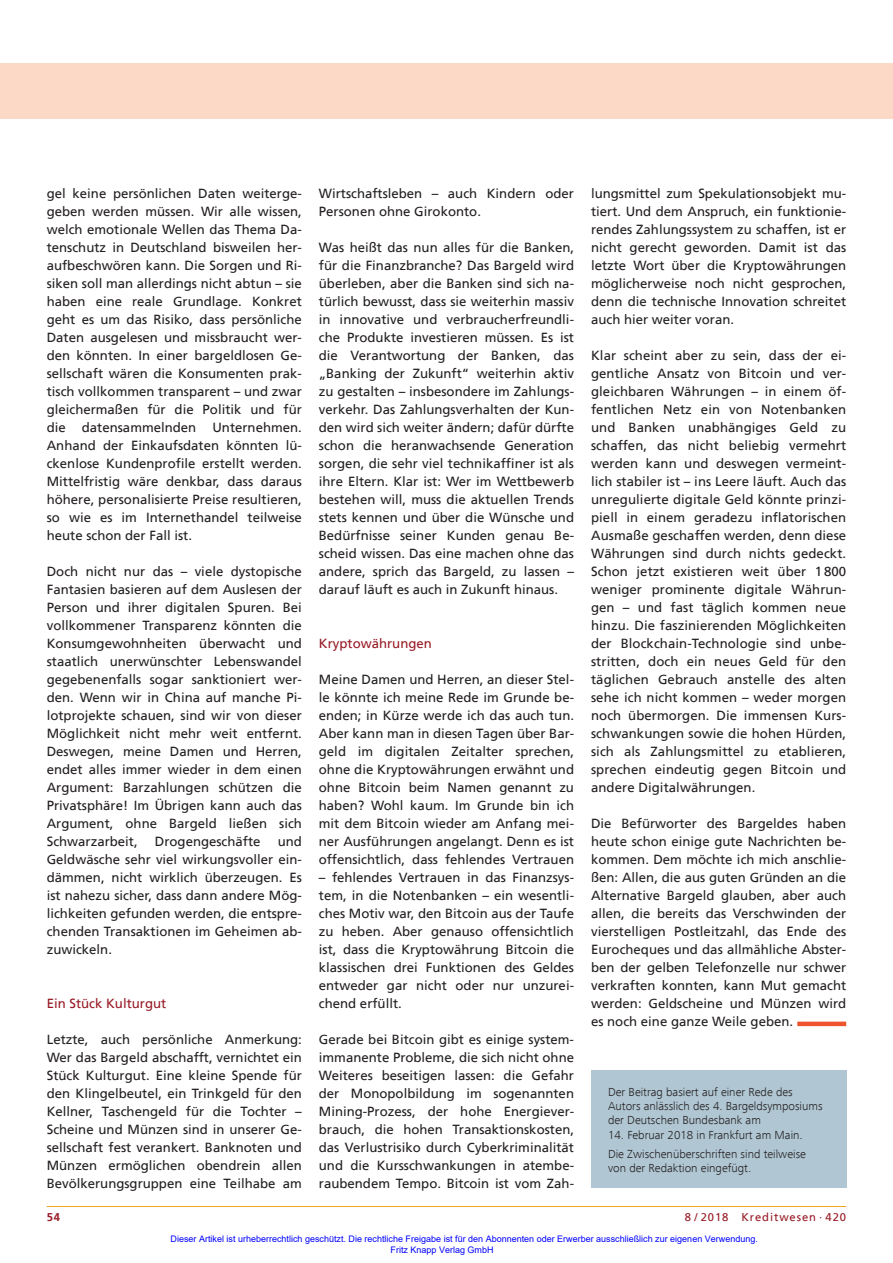
<style>
.page{position:relative;width:893px;height:1263px;background:#fff}
.page>*{position:absolute;margin:0;border:0;box-sizing:border-box;transform-origin:0 0}
.t1{font:13.2px/18px "Frutiger";color:#231f20;text-align:justify}
.t2{font:13.2px "Frutiger";color:#981a26}
.t3{font:300 12px/14.4px "Frutiger Next Com";color:#231f20}
.t4{font:11.25px "Frutiger";letter-spacing:.08em;color:#981a26}
.t5{font:700 11.25px "Frutiger";color:#981a26}
.t6{font:9px/10.8px "Arial";color:#00f}
</style>
<div class="page">
<hr style="left:47px;top:1206px;width:799px;height:1px;background:#f1a31e">
<div style="left:0;top:64px;width:893px;height:55px;background:#fcd9c7"></div>
<div style="left:797px;top:1021px;width:49px;height:5px;background:#f0542e"></div>
<div style="left:591px;top:1071px;width:255px;height:117px;background:#b0c6d2"></div>
<p class="t1" style="left:47px;top:185px;width:257px">gel keine persönlichen Daten weiterge&shy;geben werden müssen. Wir alle wissen, welch emotionale Wellen das Thema Da&shy;tenschutz in Deutschland bisweilen her&shy;aufbeschwören kann. Die Sorgen und Ri&shy;siken soll man allerdings nicht abtun – sie haben eine reale Grundlage. Konkret geht es um das Risiko, dass persönliche Daten ausgelesen und missbraucht wer&shy;den könnten. In einer bargeldlosen Ge&shy;sellschaft wären die Konsumenten prak&shy;tisch vollkommen transparent – und zwar gleichermaßen für die Politik und für die datensammelnden Unternehmen.<br>Anhand der Einkaufsdaten könnten lü&shy;ckenlose Kundenprofile erstellt werden.<br>Mittelfristig wäre denkbar, dass daraus höhere, personalisierte Preise resultieren, so wie es im Internethandel teilweise heute schon der Fall ist.</p>
<p class="t1" style="left:47px;top:563px;width:257px">Doch nicht nur das – viele dystopische Fantasien basieren auf dem Auslesen der Person und ihrer digitalen Spuren. Bei vollkommener Transparenz könnten die Konsumgewohnheiten überwacht und staatlich unerwünschter Lebenswandel gegebenenfalls sogar sanktioniert wer&shy;den. Wenn wir in China auf manche Pi&shy;lotprojekte schauen, sind wir von dieser Möglichkeit nicht mehr weit entfernt.<br>Deswegen, meine Damen und Herren, endet alles immer wieder in dem einen Argument: Barzahlungen schützen die Privatsphäre! Im Übrigen kann auch das Argument, ohne Bargeld ließen sich Schwarzarbeit,</p>
<p class="t1" style="left:155px;top:833px;width:107px">Drogengeschäfte</p>
<p class="t1" style="left:47px;top:833px;width:257px;text-indent:231px">und Geldwäsche sehr viel wirkungsvoller ein&shy;dämmen, nicht wirklich überzeugen. Es ist nahezu sicher, dass dann andere Mög&shy;lichkeiten gefunden werden, die entspre&shy;chenden Transaktionen im Geheimen ab&shy;zuwickeln.</p>
<p class="t2" style="left:47px;top:997px;width:121px">Ein Stück Kulturgut</p>
<p class="t1" style="left:47px;top:1031px;width:257px">Letzte, auch persönliche Anmerkung:<br>Wer das Bargeld abschafft, vernichtet ein Stück Kulturgut. Eine kleine Spende für den Klingelbeutel, ein Trinkgeld für den Kellner, Taschengeld für die Tochter – Scheine und Münzen sind in unserer Ge&shy;sellschaft fest verankert. Banknoten und Münzen ermöglichen obendrein allen Bevölkerungsgruppen eine Teilhabe am</p>
<p class="t1" style="left:319px;top:185px;width:257px">Wirtschaftsleben – auch Kindern oder<br>Personen ohne Girokonto.</p>
<p class="t1" style="left:319px;top:239px;width:257px">Was heißt das nun alles für die Banken, für die Finanzbranche? Das Bargeld wird überleben, aber die Banken sind sich na&shy;türlich bewusst, dass sie weiterhin massiv in innovative und verbraucherfreundli&shy;che Produkte investieren müssen. Es ist die Verantwortung der Banken, das „Banking der Zukunft“ weiterhin aktiv zu gestalten – insbesondere im Zahlungs&shy;verkehr. Das Zahlungsverhalten der Kun&shy;den wird sich weiter ändern; dafür dürfte schon die heranwachsende Generation sorgen, die sehr viel technikaffiner ist als ihre Eltern. Klar ist: Wer im Wettbewerb bestehen will, muss die aktuellen Trends stets kennen und über die Wünsche und Bedürfnisse seiner Kunden genau Be&shy;scheid wissen. Das eine machen ohne das andere, sprich das Bargeld, zu lassen – darauf läuft es auch in Zukunft hinaus.</p>
<p class="t2" style="left:319px;top:637px;width:114px">Kryptowährungen</p>
<p class="t1" style="left:319px;top:671px;width:257px">Meine Damen und Herren, an dieser Stel&shy;le könnte ich meine Rede im Grunde be&shy;enden; in Kürze werde ich das auch tun.<br>Aber kann man in diesen Tagen über Bar&shy;geld im digitalen Zeitalter sprechen, ohne die Kryptowährungen erwähnt und ohne Bitcoin beim Namen genannt zu haben? Wohl kaum. Im Grunde bin ich mit dem Bitcoin wieder am Anfang mei&shy;ner Ausführungen angelangt. Denn es ist offensichtlich, dass fehlendes Vertrauen</p>
<p class="t1" style="left:319px;top:869px;width:257px">– fehlendes Vertrauen in das Finanzsys&shy;tem, in die Notenbanken – ein wesentli&shy;ches Motiv war, den Bitcoin aus der Taufe zu heben. Aber genauso offensichtlich ist, dass die Kryptowährung Bitcoin die klassischen drei Funktionen des Geldes entweder gar nicht oder nur unzurei&shy;chend erfüllt.</p>
<p class="t1" style="left:319px;top:1031px;width:257px">Gerade bei Bitcoin gibt es einige system&shy;immanente Probleme, die sich nicht ohne Weiteres beseitigen lassen: die Gefahr der Monopolbildung im sogenannten Mining-Prozess, der hohe Energiever&shy;brauch, die hohen Transaktionskosten, das Verlustrisiko durch Cyberkriminalität und die Kursschwankungen in atembe&shy;raubendem Tempo. Bitcoin ist vom Zah-</p>
<p class="t1" style="left:591px;top:185px;width:257px">lungsmittel zum Spekulationsobjekt mu&shy;tiert. Und dem Anspruch, ein funktionie&shy;rendes Zahlungssystem zu schaffen, ist er nicht gerecht geworden. Damit ist das letzte Wort über die Kryptowährungen möglicherweise noch nicht gesprochen, denn die technische Innovation schreitet auch hier weiter voran.</p>
<p class="t1" style="left:591px;top:347px;width:257px">Klar scheint aber zu sein, dass der ei&shy;gentliche Ansatz von Bitcoin und ver&shy;gleichbaren Währungen – in einem öf&shy;fentlichen Netz ein von Notenbanken und Banken unabhängiges Geld zu schaffen, das nicht beliebig vermehrt werden kann und deswegen vermeint&shy;lich stabiler ist – ins Leere läuft. Auch das unregulierte digitale Geld könnte prinzi&shy;piell in einem geradezu inflatorischen Ausmaße geschaffen werden, denn diese Währungen sind durch nichts gedeckt.<br>Schon jetzt existieren weit über 1800 weniger prominente digitale Währun&shy;gen – und fast täglich kommen neue hinzu. Die faszinierenden Möglichkeiten der Blockchain-Technologie sind unbe&shy;stritten, doch ein neues Geld für den täglichen Gebrauch anstelle des alten sehe ich nicht kommen – weder morgen noch übermorgen. Die immensen Kurs&shy;schwankungen sowie die hohen Hürden, sich als Zahlungsmittel zu etablieren, sprechen eindeutig gegen Bitcoin und andere Digitalwährungen.</p>
<p class="t1" style="left:591px;top:815px;width:257px">Die Befürworter des Bargeldes haben heute schon einige gute Nachrichten be&shy;kommen. Dem möchte ich mich anschlie&shy;ßen: Allen, die aus guten Gründen an die Alternative Bargeld glauben, aber auch allen, die bereits das Verschwinden der vierstelligen Postleitzahl, das Ende des Eurocheques und das allmähliche Abster&shy;ben der gelben Telefonzelle nur schwer verkraften konnten, kann Mut gemacht werden: Geldscheine und Münzen wird es noch eine ganze Weile geben.</p>
<p class="t3" style="left:608px;top:1084px;width:216px">Der Beitrag basiert auf einer Rede des<br>Autors anlässlich des 4. Bargeldsymposiums der Deutschen Bundesbank am</p>
<p class="t3" style="left:608px;top:1125px;width:199px;line-height:18.6px">14. Februar 2018 in Frankfurt am Main.<br>Die Zwischenüberschriften sind teilweise</p>
<p class="t3" style="left:608px;top:1161px;width:145px">von der Redaktion eingefügt.</p>
<p class="t5" style="left:47px;top:1211px;width:15px">54</p>
<p class="t4" style="left:685px;top:1211px;width:163px">8 / 2018 Kreditwesen · 420</p>
<p class="t6" style="left:391px;top:1233px;width:369px;text-indent:-220px">Dieser Artikel ist urheberrechtlich geschützt. Die rechtliche Freigabe ist für den Abonnenten oder Erwerber ausschließlich zur eigenen Verwendung.<br>Fritz Knapp Verlag GmbH</p>
</div>
